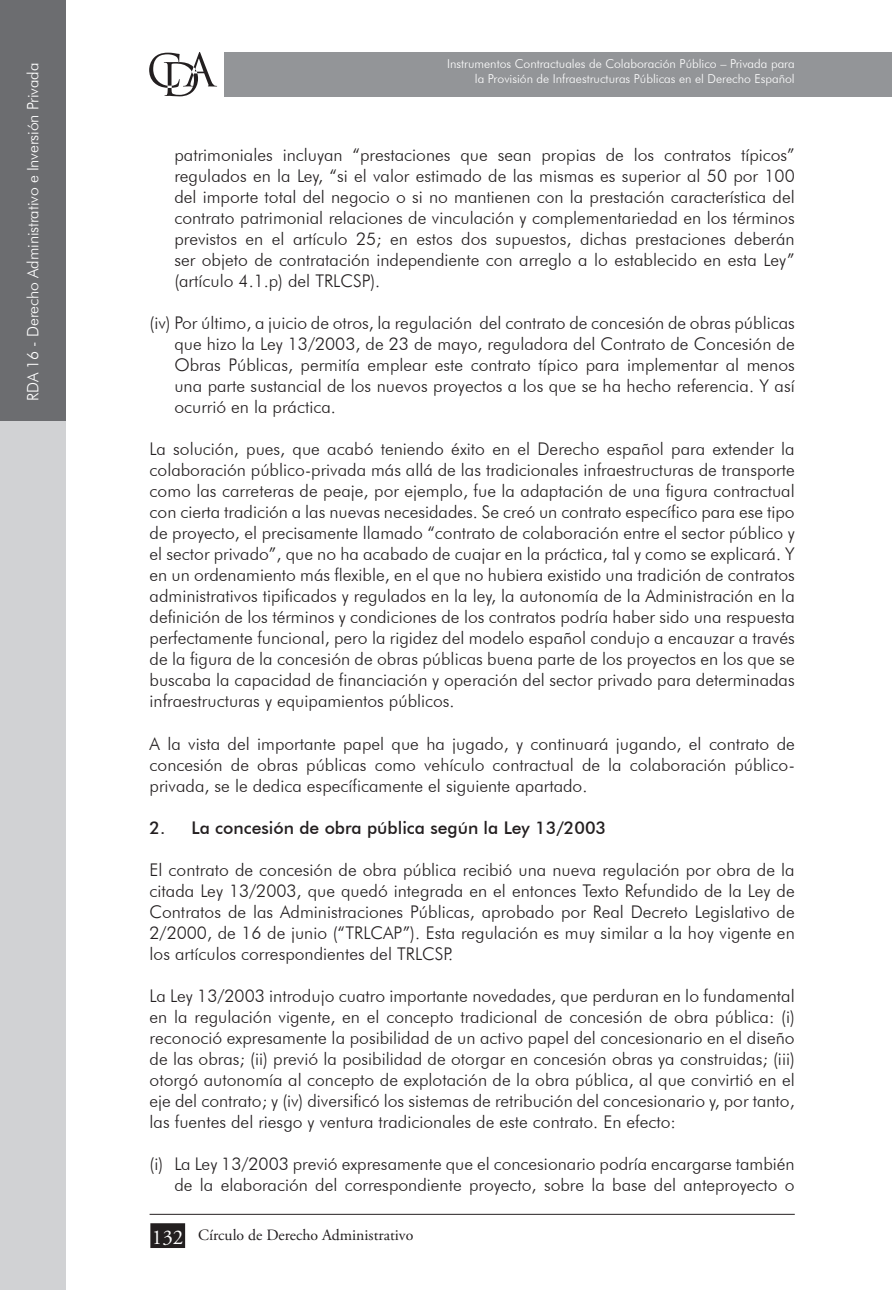
<style>
.page{position:relative;width:892px;height:1290px;background:#fff}
.page>*{position:absolute;margin:0;border:0;box-sizing:border-box;transform-origin:0 0}
.t1{font:300 17.5px/21px "Futura BT";color:#231f20;text-align:justify}
.t2{font:500 17.5px "Futura BT";color:#231f20}
.t3{font:300 15.75px "Futura BT";letter-spacing:-.01em;color:#fff}
.t4{font:15.75px "Adobe Garamond Pro";color:#231f20}
.t5{font:300 12.25px/14.7px "Futura BT";color:#fff;text-align:right}
.s1{font-size:21px;color:#fff}
</style>
<div class="page">
<div style="left:224px;top:52px;width:668px;height:44px;background:#939598"></div>
<svg style="left:149px;top:52px;width:68px;height:44px"></svg>
<hr style="left:150px;top:1214px;width:644px;height:1px;background:#231f20">
<div style="left:151px;top:1224px;width:33px;height:23px;background:#231f20"></div>
<div style="left:150px;top:1223px;width:35px;height:25px;border:2px solid #231f20"></div>
<div style="left:0;top:417px;width:65px;height:873px;background:#d1d2d4"></div>
<div style="left:0;top:0;width:65px;height:421px;background:#6c6d70"></div>
<p class="t3" style="left:23px;top:401px;width:340px;rotate:-90deg">RDA 16 - Derecho Administrativo e Inversión Privada</p>
<p class="t5" style="left:447px;top:57px;width:349px">Instrumentos Contractuales de Colaboración Público – Privada para la Provisión de Infraestructuras Públicas en el Derecho Español</p>
<p class="t1" style="left:174px;top:144px;width:622px">patrimoniales incluyan “prestaciones que sean propias de los contratos típicos” regulados en la Ley, “si el valor estimado de las mismas es superior al 50 por 100 del importe total del negocio o si no mantienen con la prestación característica del contrato patrimonial relaciones de vinculación y complementariedad en los términos previstos en el artículo 25; en estos dos supuestos, dichas prestaciones deberán ser objeto de contratación independiente con arreglo a lo establecido en esta Ley” (artículo 4.1.p) del TRLCSP).</p>
<p class="t1" style="left:174px;top:312px;width:622px;text-indent:-25px">(iv) Por último, a juicio de otros, la regulación del contrato de concesión de obras públicas que hizo la Ley 13/2003, de 23 de mayo, reguladora del Contrato de Concesión de Obras Públicas, permitía emplear este contrato típico para implementar al menos una parte sustancial de los nuevos proyectos a los que se ha hecho referencia. Y así ocurrió en la práctica.</p>
<p class="t1" style="left:150px;top:438px;width:646px">La solución, pues, que acabó teniendo éxito en el Derecho español para extender la colaboración público-privada más allá de las tradicionales infraestructuras de transporte como las carreteras de peaje, por ejemplo, fue la adaptación de una figura contractual con cierta tradición a las nuevas necesidades. Se creó un contrato específico para ese tipo de proyecto, el precisamente llamado “contrato de colaboración entre el sector público y el sector privado”, que no ha acabado de cuajar en la práctica, tal y como se explicará. Y en un ordenamiento más flexible, en el que no hubiera existido una tradición de contratos administrativos tipificados y regulados en la ley, la autonomía de la Administración en la definición de los términos y condiciones de los contratos podría haber sido una respuesta perfectamente funcional, pero la rigidez del modelo español condujo a encauzar a través de la figura de la concesión de obras públicas buena parte de los proyectos en los que se buscaba la capacidad de financiación y operación del sector privado para determinadas infraestructuras y equipamientos públicos.</p>
<p class="t1" style="left:150px;top:732px;width:646px">A la vista del importante papel que ha jugado, y continuará jugando, el contrato de concesión de obras públicas como vehículo contractual de la colaboración público&shy;privada, se le dedica específicamente el siguiente apartado.</p>
<p class="t2" style="left:150px;top:816px;width:458px">2. La concesión de obra pública según la Ley 13/2003</p>
<p class="t1" style="left:150px;top:858px;width:646px">El contrato de concesión de obra pública recibió una nueva regulación por obra de la citada Ley 13/2003, que quedó integrada en el entonces Texto Refundido de la Ley de Contratos de las Administraciones Públicas, aprobado por Real Decreto Legislativo de 2/2000, de 16 de junio (“TRLCAP”). Esta regulación es muy similar a la hoy vigente en los artículos correspondientes del TRLCSP.</p>
<p class="t1" style="left:150px;top:984px;width:646px">La Ley 13/2003 introdujo cuatro importante novedades, que perduran en lo fundamental en la regulación vigente, en el concepto tradicional de concesión de obra pública: (i) reconoció expresamente la posibilidad de un activo papel del concesionario en el diseño de las obras; (ii) previó la posibilidad de otorgar en concesión obras ya construidas; (iii) otorgó autonomía al concepto de explotación de la obra pública, al que convirtió en el eje del contrato; y (iv) diversificó los sistemas de retribución del concesionario y, por tanto, las fuentes del riesgo y ventura tradicionales de este contrato. En efecto:</p>
<p class="t1" style="left:150px;top:1152px;width:646px;text-align:right">(i) La Ley 13/2003 previó expresamente que el concesionario podría encargarse también de la elaboración del correspondiente proyecto, sobre la base del anteproyecto o</p>
<p class="t4" style="left:152px;top:1226px;width:263px"><span class="s1">132</span> Círculo de Derecho Administrativo</p>
</div>
